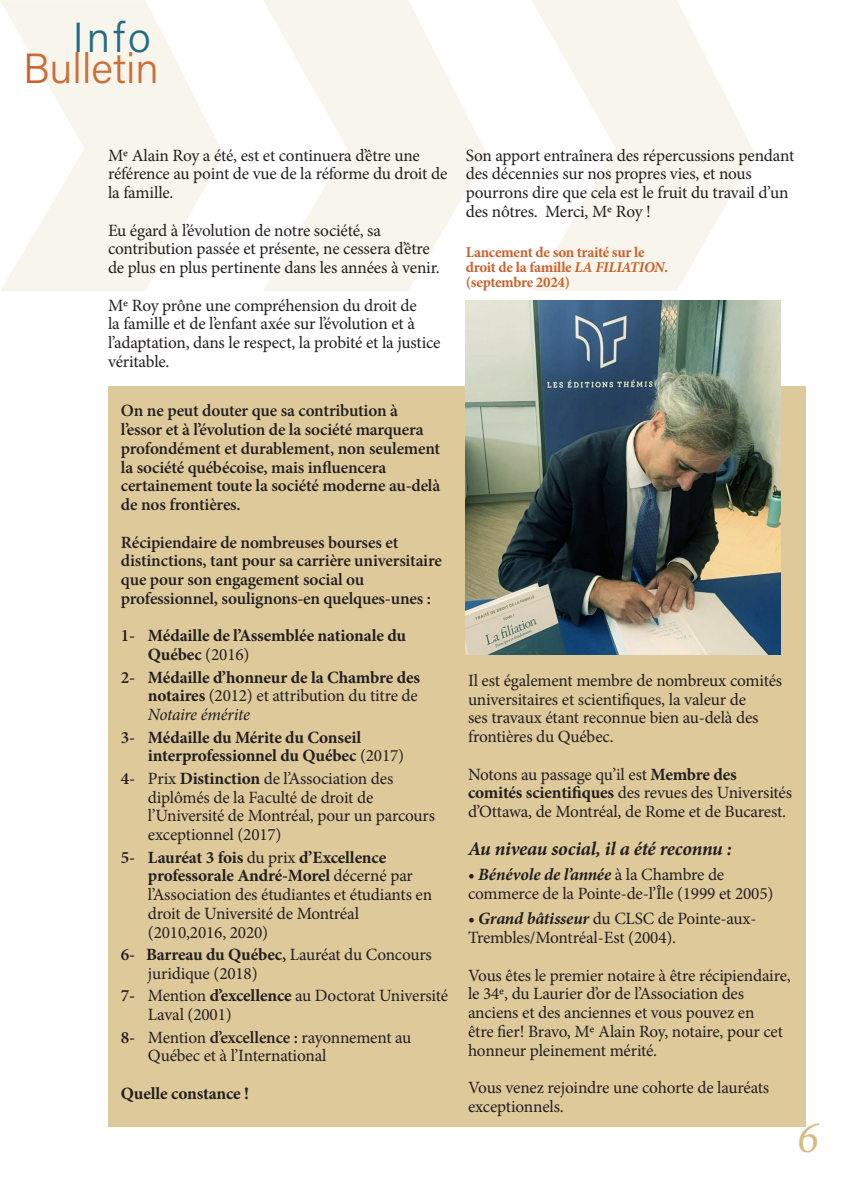
<style>
.page{position:relative;width:864px;height:1188px;background:#fff}
.page>*{position:absolute;margin:0;border:0;box-sizing:border-box;transform-origin:0 0}
.t1{font:italic 45px "Minion Pro";color:#d5bd82}
.t2{font:42.15px "Acumin Variable Concept";color:#cb612c}
.t3{font:42.15px "Acumin Variable Concept";color:#005f85}
.t4{font:italic 700 19.5px "Minion Pro";letter-spacing:-.015em;color:#231f20}
.t5{font:17.25px/18.8px "Minion Pro";letter-spacing:-.01em;color:#231f20}
.t6{font:600 17.25px/18.8px "Minion Pro";letter-spacing:-.01em;color:#231f20}
.t7{font:700 17.25px/18.8px "Minion Pro";letter-spacing:-.01em;color:#231f20}
.t8{font:700 15px/15px "Minion Pro";letter-spacing:-.02em;color:#cb612c}
.s1{font-weight:600}
.s2{font-weight:400}
.s3{font-weight:400;font-style:italic}
.s4{font-weight:700}
.s5{font-style:italic}
.s6{font-weight:700;font-style:italic}
</style>
<div class="page">
<div style="left:108px;top:386px;width:698px;height:741px;background:#dec99b"></div>
<svg style="left:532px;top:0;width:223px;height:291px;fill:#f8f5ec"></svg>
<svg style="left:0;top:0;width:224px;height:291px;fill:#f8f5ec"></svg>
<svg style="left:263px;top:0;width:224px;height:291px;fill:#f8f5ec"></svg>
<img style="left:466px;top:300px;width:314px;height:354px">
<p class="t3" style="left:73px;top:9px;width:80px">Info</p>
<p class="t2" style="left:23px;top:40px;width:137px">Bulletin</p>
<p class="t5" style="left:108px;top:146px;width:341px">Me Alain Roy a été, est et continuera d’être une référence au point de vue de la réforme du droit de la famille.</p>
<p class="t5" style="left:108px;top:221px;width:333px">Eu égard à l’évolution de notre société, sa contribution passée et présente, ne cessera d’être de plus en plus pertinente dans les années à venir.</p>
<p class="t5" style="left:108px;top:296px;width:310px">Me Roy prône une compréhension du droit de</p>
<p class="t5" style="left:108px;top:314px;width:334px">la famille et de l’enfant axée sur l’évolution et à l’adaptation, dans le respect, la probité et la justice véritable.</p>
<p class="t6" style="left:121px;top:401px;width:321px">On ne peut douter que sa contribution à l’essor et à l’évolution de la société marquera profondément et durablement, non seulement la société québécoise, mais influencera certainement toute la société moderne au-delà de nos frontières.</p>
<p class="t6" style="left:121px;top:533px;width:322px">Récipiendaire de nombreuses bourses et distinctions, tant pour sa carrière universitaire que pour son engagement social ou professionnel, soulignons-en quelques-unes :</p>
<p class="t7" style="left:121px;top:626px;width:287px"><span class="s1">1-</span> Médaille de l’Assemblée nationale du</p>
<p class="t7" style="left:148px;top:645px;width:103px">Québec <span class="s2">(2016)</span></p>
<p class="t7" style="left:148px;top:668px;width:274px;text-indent:-27px"><span class="s1">2-</span> Médaille d’honneur de la Chambre des notaires <span class="s2">(2012) et attribution du titre de<br></span><span class="s3">Notaire émérite</span></p>
<p class="t7" style="left:148px;top:728px;width:258px;text-indent:-27px"><span class="s1">3-</span> Médaille du Mérite du Conseil interprofessionnel du Québec <span class="s2">(2017)</span></p>
<p class="t5" style="left:148px;top:769px;width:289px;text-indent:-27px"><span class="s1">4-</span> Prix <span class="s4">Distinction</span> de l’Association des diplômés de la Faculté de droit de l’Université de Montréal, pour un parcours exceptionnel (2017)</p>
<p class="t5" style="left:148px;top:848px;width:286px;text-indent:-27px"><span class="s1">5-</span> <span class="s4">Lauréat 3 fois</span> du prix <span class="s4">d’Excellence professorale André-Morel</span> décerné par l’Association des étudiantes et étudiants en droit de Université de Montréal (2010,2016, 2020)</p>
<p class="t5" style="left:148px;top:945px;width:285px;text-indent:-27px"><span class="s1">6-</span> <span class="s4">Barreau du Québec</span><span class="s1">,</span> Lauréat du Concours juridique (2018)</p>
<p class="t5" style="left:148px;top:987px;width:302px;text-indent:-27px"><span class="s1">7-</span> Mention <span class="s4">d’excellence</span> au Doctorat Université<br>Laval (2001)</p>
<p class="t5" style="left:148px;top:1028px;width:265px;text-indent:-27px"><span class="s1">8-</span> Mention <span class="s1">d’excellence :</span> rayonnement au<br>Québec et à l’International</p>
<p class="t7" style="left:121px;top:1084px;width:130px">Quelle constance !</p>
<p class="t5" style="left:466px;top:146px;width:330px">Son apport entraînera des répercussions pendant des décennies sur nos propres vies, et nous pourrons dire que cela est le fruit du travail d’un des nôtres. Merci, Me Roy !</p>
<p class="t8" style="left:466px;top:245px;width:204px">Lancement de son traité sur le droit de la famille <span class="s5">LA FILIATION. </span>(septembre 2024)</p>
<p class="t5" style="left:468px;top:671px;width:316px">Il est également membre de nombreux comités universitaires et scientifiques, la valeur de<br>ses travaux étant reconnue bien au-delà des frontières du Québec.</p>
<p class="t5" style="left:468px;top:765px;width:326px">Notons au passage qu’il est <span class="s4">Membre des comités scientifiques</span> des revues des Universités d’Ottawa, de Montréal, de Rome et de Bucarest.</p>
<p class="t4" style="left:468px;top:834px;width:265px">Au niveau social, il a été reconnu :</p>
<p class="t5" style="left:468px;top:865px;width:307px">• <span class="s6">Bénévole de l’année</span> à la Chambre de commerce de la Pointe-de-l’Île (1999 et 2005)</p>
<p class="t5" style="left:468px;top:909px;width:290px"><span class="s4">•</span> <span class="s6">Grand bâtisseur</span> du CLSC de Pointe-aux-<br>Trembles/Montréal-Est (2004).</p>
<p class="t5" style="left:468px;top:966px;width:324px">Vous êtes le premier notaire à être récipiendaire, le 34e, du Laurier d’or de l’Association des anciens et des anciennes et vous pouvez en<br>être fier! Bravo, Me Alain Roy, notaire, pour cet honneur pleinement mérité.</p>
<p class="t5" style="left:468px;top:1078px;width:303px">Vous venez rejoindre une cohorte de lauréats exceptionnels.</p>
<p class="t1" style="left:797px;top:1107px;width:23px">6</p>
</div>
